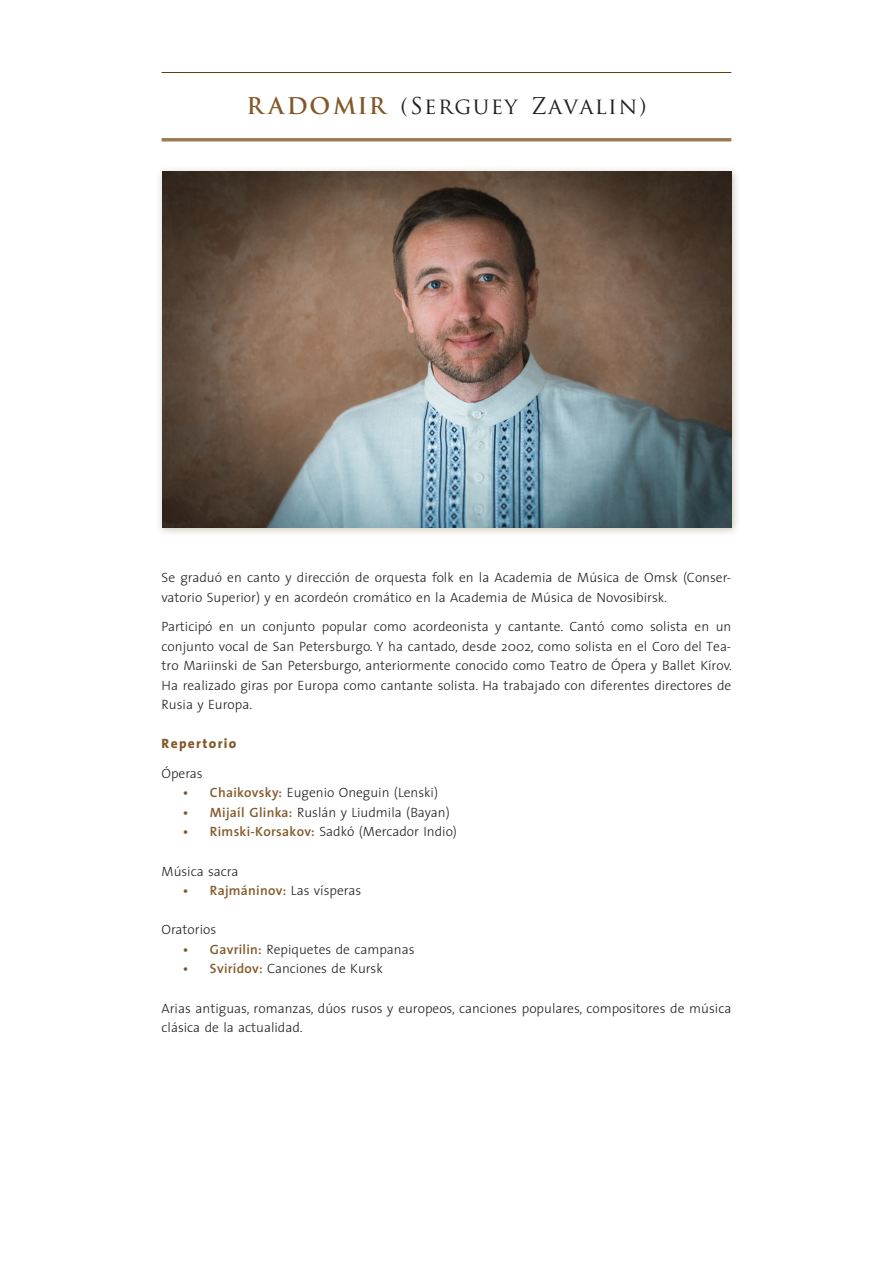
<style>
.page{position:relative;width:893px;height:1263px;background:#fff}
.page>*{position:absolute;margin:0;border:0;box-sizing:border-box;transform-origin:0 0}
.nombre{font:22.5px "Trajan Pro";letter-spacing:.06em;color:#231f20}
.texto{font:300 13.5px/19.5px "The Sans";color:#231f20}
.texto_repertorio{font:300 13.5px "The Sans";color:#231f20}
.texto_espacio{font:300 13.5px/19.5px "The Sans";color:#231f20}
.texto_repertorio-2{font:600 13.5px "The Sans";letter-spacing:.02em;color:#83592a}
.texto_espacio-2{font:800 13.5px "The Sans";letter-spacing:.1em;color:#83592a}
.s1{font-weight:700;color:#83592a}
.s2{font-weight:600;color:#83592a}
.s3{font-weight:300;color:#231f20}
</style>
<div class="page">
<div style="left:155px;top:165px;width:586px;height:372px;background:#5c450c;opacity:.32"></div>
<img style="left:162px;top:171px;width:569px;height:357px">
<hr style="left:162px;top:72px;width:569px;height:1px;background:#5c450c">
<hr style="left:162px;top:138px;width:569px;height:3px;background:#83592a">
<p class="nombre" style="left:246px;top:92px;width:402px"><span class="s1">R ADOMIR</span> (Serguey Zavalin)</p>
<p class="texto" style="left:162px;top:567px;width:571px">Se graduó en canto y dirección de orquesta folk en la Academia de Música de Omsk (Conser&shy;vatorio Superior) y en acordeón cromático en la Academia de Música de Novosibirsk.</p>
<p class="texto" style="left:162px;top:616px;width:572px;text-align:justify">Participó en un conjunto popular como acordeonista y cantante. Cantó como solista en un conjunto vocal de San Petersburgo. Y ha cantado, desde 2002, como solista en el Coro del Tea&shy;tro Mariinski de San Petersburgo, anteriormente conocido como Teatro de Ópera y Ballet Kírov.<br>Ha realizado giras por Europa como cantante solista. Ha trabajado con diferentes directores de Rusia y Europa.</p>
<p class="texto_espacio-2" style="left:162px;top:732px;width:76px">Repertorio</p>
<p class="texto" style="left:162px;top:763px;width:43px">Óperas</p>
<p class="texto_repertorio" style="left:183px;top:782px;width:257px"><span class="s2">• Chaikovsky:</span> Eugenio Oneguin (Lenski)</p>
<p class="texto_repertorio" style="left:183px;top:801px;width:268px"><span class="s2">• Mijaíl Glinka:</span> Ruslán y Liudmila (Bayan)</p>
<p class="texto_repertorio" style="left:183px;top:821px;width:275px"><span class="s2">• Rimski-Korsakov:</span> Sadkó (Mercador Indio)</p>
<p class="texto_espacio" style="left:162px;top:861px;width:78px">Música sacra</p>
<p class="texto_repertorio-2" style="left:183px;top:879px;width:180px">• Rajmáninov: <span class="s3">Las vísperas</span></p>
<p class="texto_espacio" style="left:162px;top:919px;width:56px">Oratorios</p>
<p class="texto_repertorio" style="left:183px;top:938px;width:233px"><span class="s2">• Gavrilin:</span> Repiquetes de campanas</p>
<p class="texto_repertorio" style="left:183px;top:958px;width:201px"><span class="s2">• Svirídov:</span> Canciones de Kursk</p>
<p class="texto_espacio" style="left:162px;top:998px;width:571px">Arias antiguas, romanzas, dúos rusos y europeos, canciones populares, compositores de música clásica de la actualidad.</p>
</div>
